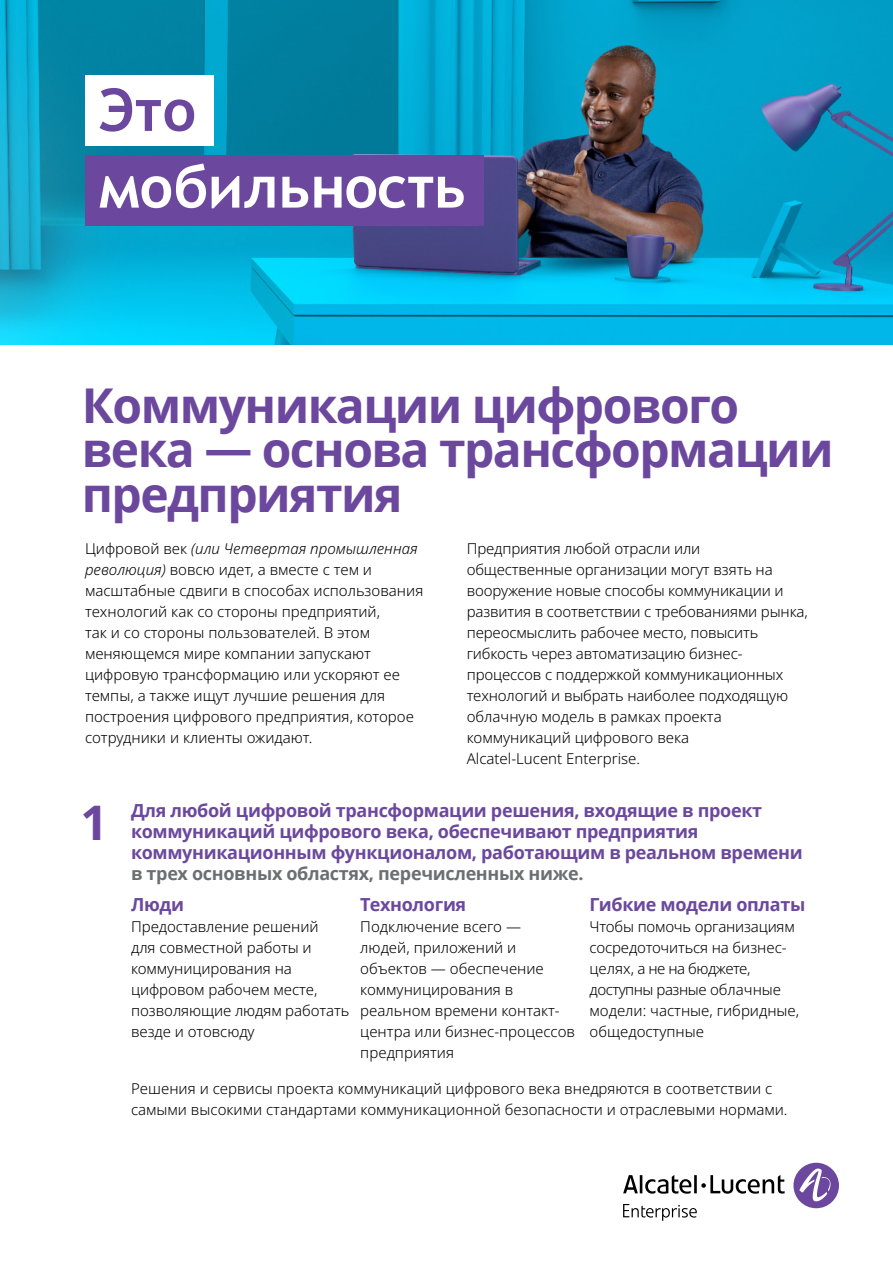
<style>
.page{position:relative;width:893px;height:1263px;background:#fff}
.page>*{position:absolute;margin:0;border:0;box-sizing:border-box;transform-origin:0 0}
.t1{font:700 58.95px "Trebuchet MS";letter-spacing:-.01em;color:#fff}
.t2{font:700 58.95px "Trebuchet MS";color:#6b489d}
.t3{font:700 48px/44.2px "Noto Sans";letter-spacing:-.03em;color:#6b489d}
.t4{font:700 18px/21px "Noto Sans";letter-spacing:-.02em;color:#6b489d}
.t5{font:700 18px "Noto Sans";letter-spacing:-.02em;color:#6d6e71}
.t6{font:300 15px/21px "Noto Sans";color:#000}
.s1{font-style:italic}
</style>
<div class="page">
<img style="left:0;top:0;width:893px;height:344px">
<div style="left:793px;top:1163px;width:46px;height:45px;background:#6b489d;border-radius:50%"></div>
<svg style="left:799px;top:1168px;width:34px;height:34px"></svg>
<svg style="left:623px;top:1175px;width:162px;height:19px"></svg>
<svg style="left:623px;top:1204px;width:74px;height:17px"></svg>
<div style="left:85px;top:75px;width:129px;height:71px;background:#fff"></div>
<div style="left:85px;top:155px;width:398px;height:71px;background:#6b489d"></div>
<h1 class="t2" style="left:98px;top:73px;width:100px">Это</h1>
<h1 class="t1" style="left:98px;top:150px;width:369px">мобильность</h1>
<h2 class="t3" style="left:82px;top:385px;width:753px">Коммуникации цифрового века — основа трансформации предприятия</h2>
<p class="t6" style="left:85px;top:538px;width:340px">Цифровой век <span class="s1">(или Четвертая промышленная революция)</span> вовсю идет, а вместе с тем и масштабные сдвиги в способах использования технологий как со стороны предприятий,<br>так и со стороны пользователей. В этом меняющемся мире компании запускают цифровую трансформацию или ускоряют ее темпы, а также ищут лучшие решения для построения цифрового предприятия, которое сотрудники и клиенты ожидают.</p>
<p class="t6" style="left:467px;top:538px;width:343px">Предприятия любой отрасли или общественные организации могут взять на вооружение новые способы коммуникации и развития в соответствии с требованиями рынка, переосмыслить рабочее место, повысить гибкость через автоматизацию бизнес&shy;процессов с поддержкой коммуникационных технологий и выбрать наиболее подходящую облачную модель в рамках проекта коммуникаций цифрового века<br>Alcatel-Lucent Enterprise.</p>
<p class="t4" style="left:131px;top:800px;width:673px">Для любой цифровой трансформации решения, входящие в проект коммуникаций цифрового века, обеспечивают предприятия коммуникационным функционалом, работающим в реальном времени</p>
<p class="t5" style="left:131px;top:860px;width:454px">в трех основных областях, перечисленных ниже.</p>
<h2 class="t3" style="left:81px;top:802px;width:28px">1</h2>
<p class="t4" style="left:131px;top:894px;width:55px">Люди</p>
<p class="t6" style="left:131px;top:916px;width:220px">Предоставление решений<br>для совместной работы и коммуницирования на цифровом рабочем месте, позволяющие людям работать везде и отовсюду</p>
<p class="t4" style="left:360px;top:894px;width:107px">Технология</p>
<p class="t6" style="left:360px;top:916px;width:216px">Подключение всего —<br>людей, приложений и объектов — обеспечение коммуницирования в реальном времени контакт&shy;центра или бизнес-процессов предприятия</p>
<p class="t4" style="left:589px;top:894px;width:217px">Гибкие модели оплаты</p>
<p class="t6" style="left:589px;top:916px;width:211px">Чтобы помочь организациям сосредоточиться на бизнес&shy;целях, а не на бюджете, доступны разные облачные модели: частные, гибридные, общедоступные</p>
<p class="t6" style="left:131px;top:1079px;width:658px">Решения и сервисы проекта коммуникаций цифрового века внедряются в соответствии с самыми высокими стандартами коммуникационной безопасности и отраслевыми нормами.</p>
</div>
